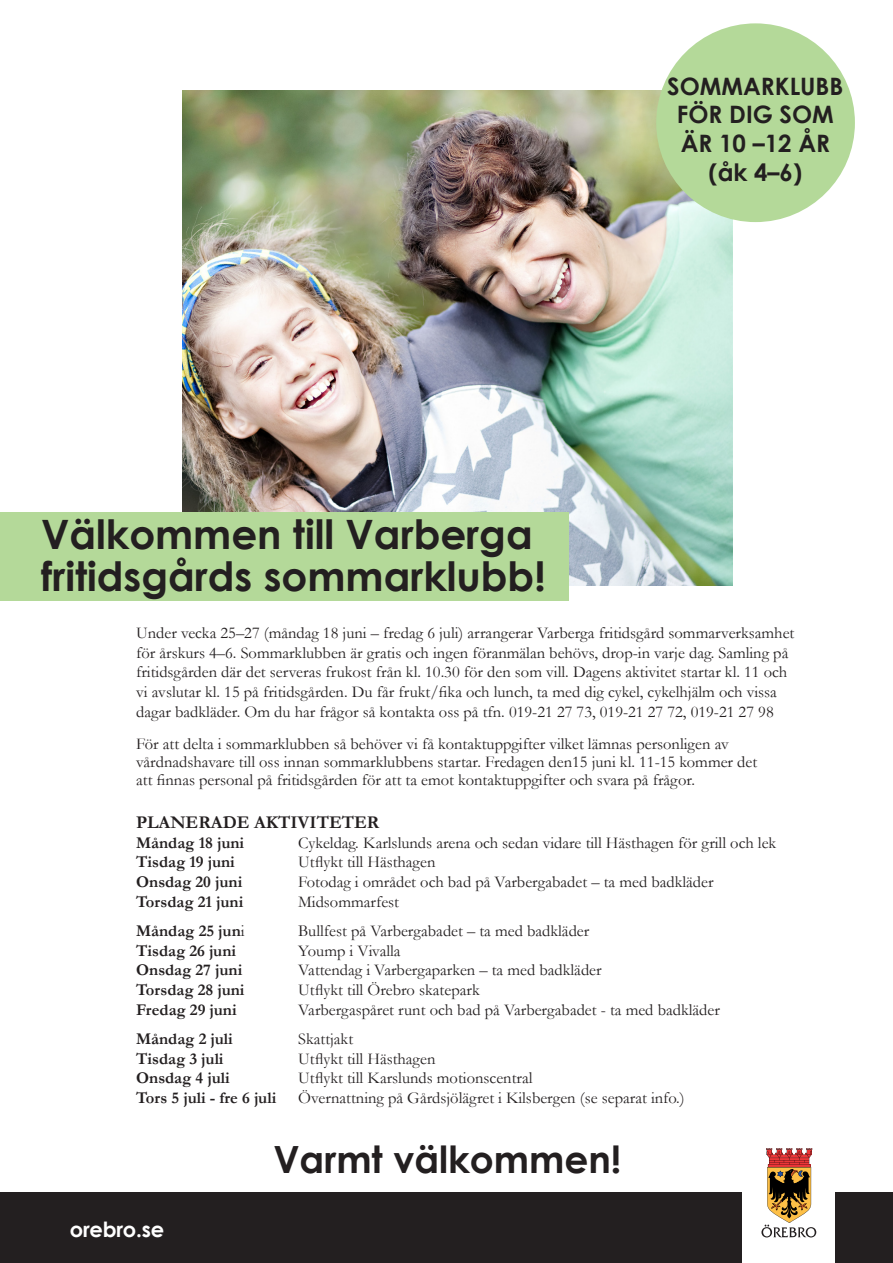
<style>
.page{position:relative;width:893px;height:1263px;background:#fff}
.page>*{position:absolute;margin:0;border:0;box-sizing:border-box;transform-origin:0 0}
.t1{font:700 40.5px "Century Gothic";color:#231f20}
.t2{font:700 37.5px "Century Gothic";color:#231f20}
.t3{font:700 24px/28.8px "Century Gothic";color:#231f20;text-align:center}
.t4{font:700 21px "Century Gothic";letter-spacing:-.01em;color:#fff}
.t5{font:700 18px "Garamond";color:#231f20}
.t6{font:16.5px/19.8px "Garamond";color:#231f20}
.t7{font:700 16.5px "Garamond";color:#231f20}
.s1{font-weight:400}
</style>
<div class="page">
<img style="left:183px;top:90px;width:550px;height:496px">
<div style="left:0;top:512px;width:569px;height:89px;background:#b4d999"></div>
<div style="left:0;top:1193px;width:893px;height:70px;background:#231f20"></div>
<div style="left:742px;top:1129px;width:93px;height:134px;background:#fff"></div>
<svg style="left:761px;top:1148px;width:55px;height:89px"></svg>
<div style="left:656px;top:23px;width:199px;height:199px;background:#b4d999;border-radius:50%"></div>
<p class="t3" style="left:667px;top:70px;width:178px">SOMMARKLUBB<br>FÖR DIG SOM</p>
<p class="t3" style="left:681px;top:128px;width:151px">ÄR 10 –12 ÅR</p>
<p class="t3" style="left:708px;top:157px;width:95px">(åk 4–6)</p>
<p class="t1" style="left:41px;top:504px;width:493px">Välkommen till Varberga</p>
<p class="t1" style="left:41px;top:546px;width:506px">fritidsgårds sommarklubb!</p>
<p class="t6" style="left:136px;top:622px;width:660px">Under vecka 25–27 (måndag 18 juni – fredag 6 juli) arrangerar Varberga fritidsgård sommarverksamhet för årskurs 4–6. Sommarklubben är gratis och ingen föranmälan behövs, drop-in varje dag. Samling på fritidsgården där det serveras frukost från kl. 10.30 för den som vill. Dagens aktivitet startar kl. 11 och vi avslutar kl. 15 på fritidsgården. Du får frukt/fika och lunch, ta med dig cykel, cykelhjälm och vissa dagar badkläder. Om du har frågor så kontakta oss på tfn. 019-21 27 73, 019-21 27 72, 019-21 27 98</p>
<p class="t6" style="left:136px;top:734px;width:623px;line-height:18px">För att delta i sommarklubben så behöver vi få kontaktuppgifter vilket lämnas personligen av vårdnadshavare till oss innan sommarklubbens startar. Fredagen den15 juni kl. 11-15 kommer det att finnas personal på fritidsgården för att ta emot kontaktuppgifter och svara på frågor.</p>
<p class="t5" style="left:136px;top:810px;width:245px">PLANERADE AKTIVITETER</p>
<p class="t7" style="left:136px;top:831px;width:110px">Måndag 18 juni</p>
<p class="t6" style="left:298px;top:832px;width:480px">Cykeldag. Karlslunds arena och sedan vidare till Hästhagen för grill och lek</p>
<p class="t7" style="left:136px;top:851px;width:100px">Tisdag 19 juni</p>
<p class="t6" style="left:298px;top:852px;width:139px">Utflykt till Hästhagen</p>
<p class="t7" style="left:136px;top:871px;width:108px">Onsdag 20 juni</p>
<p class="t6" style="left:298px;top:872px;width:417px">Fotodag i området och bad på Varbergabadet – ta med badkläder</p>
<p class="t7" style="left:136px;top:890px;width:109px">Torsdag 21 juni</p>
<p class="t6" style="left:298px;top:891px;width:102px">Midsommarfest</p>
<p class="t7" style="left:136px;top:919px;width:110px">Måndag 25 jun<span class="s1">i</span></p>
<p class="t6" style="left:298px;top:920px;width:293px">Bullfest på Varbergabadet – ta med badkläder</p>
<p class="t7" style="left:136px;top:939px;width:101px">Tisdag 26 juni</p>
<p class="t6" style="left:298px;top:940px;width:104px">Yoump i Vivalla</p>
<p class="t7" style="left:136px;top:959px;width:108px">Onsdag 27 juni</p>
<p class="t6" style="left:298px;top:960px;width:305px">Vattendag i Varbergaparken – ta med badkläder</p>
<p class="t7" style="left:136px;top:979px;width:110px">Torsdag 28 juni</p>
<p class="t6" style="left:298px;top:980px;width:183px">Utflykt till Örebro skatepark</p>
<p class="t7" style="left:136px;top:998px;width:102px">Fredag 29 juni</p>
<p class="t6" style="left:298px;top:999px;width:423px">Varbergaspåret runt och bad på Varbergabadet - ta med badkläder</p>
<p class="t7" style="left:136px;top:1027px;width:98px">Måndag 2 juli</p>
<p class="t6" style="left:298px;top:1028px;width:57px">Skattjakt</p>
<p class="t7" style="left:136px;top:1047px;width:89px">Tisdag 3 juli</p>
<p class="t6" style="left:298px;top:1048px;width:139px">Utflykt till Hästhagen</p>
<p class="t7" style="left:136px;top:1067px;width:95px">Onsdag 4 juli</p>
<p class="t6" style="left:298px;top:1068px;width:236px">Utflykt till Karslunds motionscentral</p>
<p class="t7" style="left:136px;top:1087px;width:142px">Tors 5 juli - fre 6 juli</p>
<p class="t6" style="left:298px;top:1088px;width:388px">Övernattning på Gårdsjölägret i Kilsbergen (se separat info.)</p>
<p class="t4" style="left:70px;top:1214px;width:96px">orebro.se</p>
<p class="t2" style="left:273px;top:1131px;width:350px">Varmt välkommen!</p>
</div>
